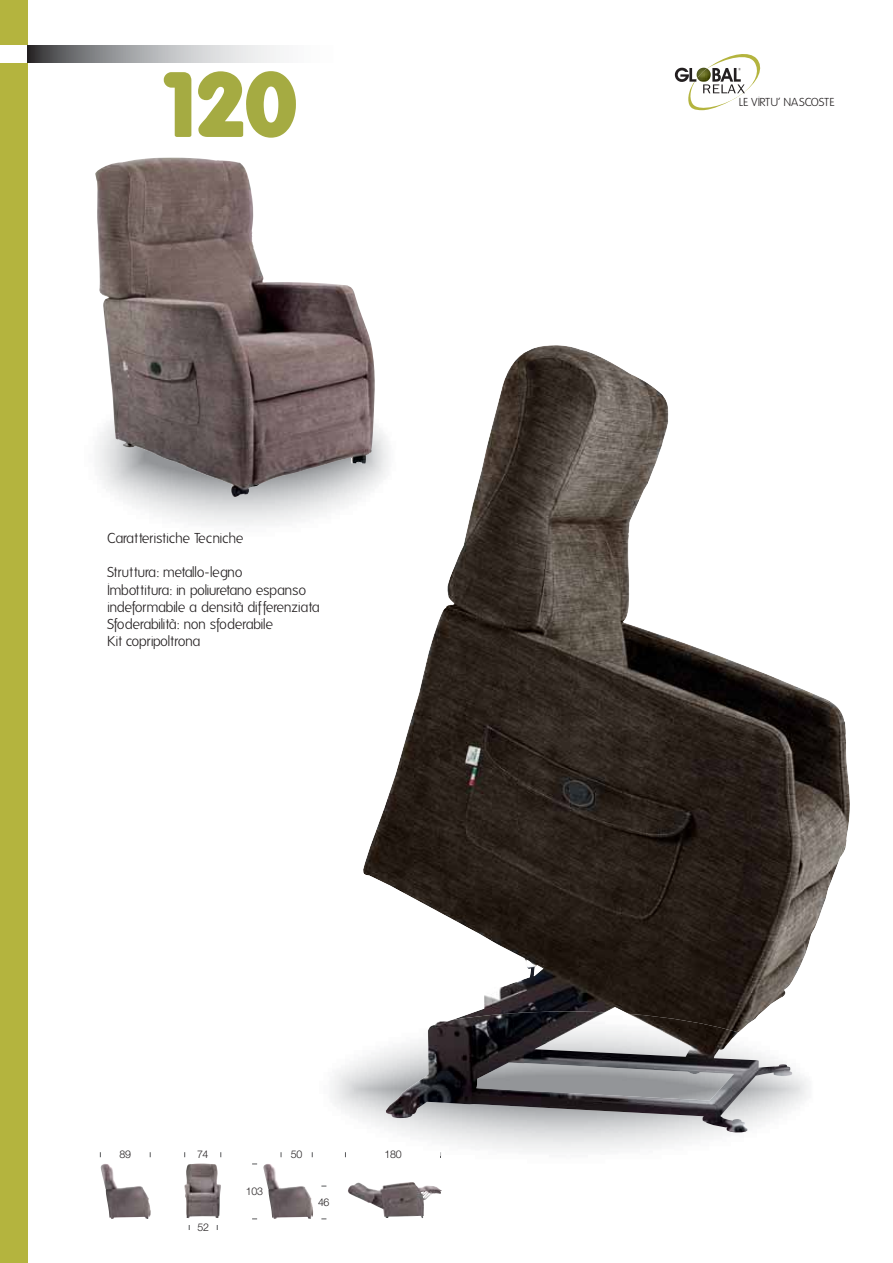
<style>
.page{position:relative;width:893px;height:1263px;background:#fff}
.page>*{position:absolute;margin:0;border:0;box-sizing:border-box;transform-origin:0 0}
.t1{font:900 90px "Folks";color:#a5ab42}
.t2{font:300 14.4px/17.2px "Folks";letter-spacing:-.035em;color:#231f20}
.t3{font:300 11.55px "Folks";color:#231f20}
.t4{font:300 10.65px "Helvetica Neue LT Std";letter-spacing:-.03em;color:#231f20}
</style>
<div class="page">
<div style="left:0;top:0;width:28px;height:1263px;background:#b4b43e"></div>
<div style="left:0;top:45px;width:28px;height:17px;background:#fff"></div>
<img style="left:28px;top:45px;width:252px;height:17px">
<img style="left:363px;top:345px;width:487px;height:666px">
<img style="left:348px;top:1182px;width:94px;height:36px">
<img style="left:100px;top:1164px;width:51px;height:55px">
<img style="left:184px;top:1163px;width:37px;height:55px">
<img style="left:263px;top:1164px;width:50px;height:55px">
<img style="left:331px;top:1049px;width:478px;height:109px">
<img style="left:386px;top:1011px;width:406px;height:121px">
<img style="left:119px;top:372px;width:280px;height:169px">
<img style="left:168px;top:532px;width:75px;height:9px">
<img style="left:95px;top:158px;width:280px;height:339px">
<svg style="left:675px;top:54px;width:86px;height:57px"></svg>
<h1 class="t1" style="left:154px;top:71px;width:144px">120</h1>
<p class="t2" style="left:107px;top:530px;width:138px">Caratteristiche Tecniche</p>
<p class="t2" style="left:107px;top:565px;width:214px">Struttura: metallo-legno<br>Imbottitura: in poliuretano espanso indeformabile a densità differenziata<br>Sfoderabilità: non sfoderabile<br>Kit copripoltrona</p>
<p class="t4" style="left:120px;top:1148px;width:13px">89</p>
<p class="t4" style="left:197px;top:1148px;width:13px">74</p>
<p class="t4" style="left:384px;top:1148px;width:19px">180</p>
<p class="t4" style="left:291px;top:1148px;width:13px">50</p>
<p class="t4" style="left:197px;top:1221px;width:13px">52</p>
<p class="t4" style="left:246px;top:1185px;width:19px">103</p>
<p class="t4" style="left:318px;top:1196px;width:13px">46</p>
<p class="t3" style="left:738px;top:97px;width:97px">LE VIRTU’ NASCOSTE</p>
</div>
